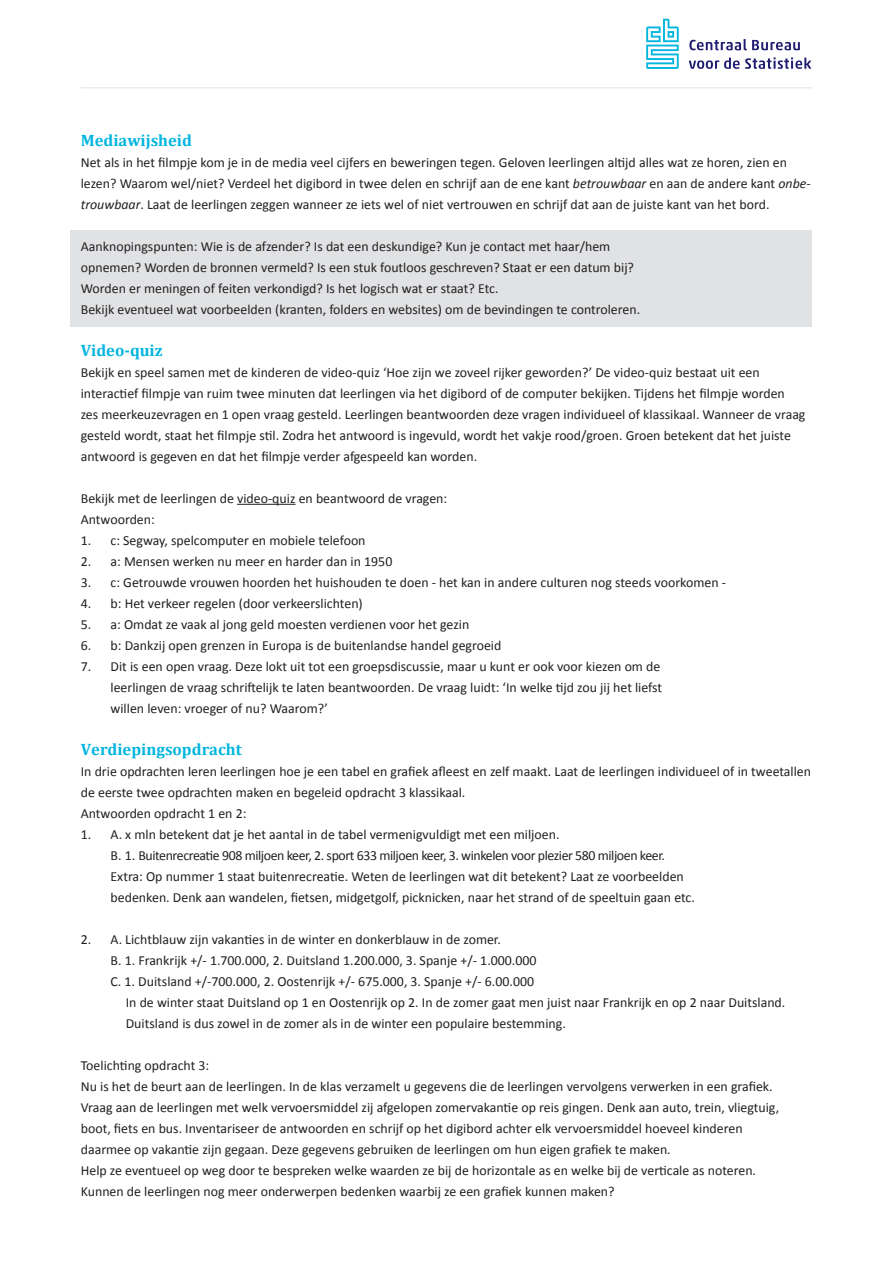
<style>
.page{position:relative;width:893px;height:1263px;background:#fff}
.page>*{position:absolute;margin:0;border:0;box-sizing:border-box;transform-origin:0 0}
.t1{font:700 16.5px "Cambria";color:#00b5de}
.t2{font:13.8px/21px "Calibri";color:#231f20}
.t3{font:13.8px "Calibri";letter-spacing:-.03em;color:#231f20}
.s1{font-style:italic}
</style>
<div class="page">
<div style="left:71px;top:230px;width:741px;height:97px;background:#e1e2e4"></div>
<hr style="left:237px;top:504px;width:59px;height:1px;background:#231f20">
<hr style="left:81px;top:87px;width:731px;height:1px;background:#e1e2e4">
<svg style="left:689px;top:39px;width:111px;height:11px"></svg>
<svg style="left:689px;top:57px;width:122px;height:12px"></svg>
<svg style="left:646px;top:19px;width:33px;height:50px"></svg>
<p class="t1" style="left:81px;top:130px;width:113px">Mediawijsheid</p>
<p class="t2" style="left:81px;top:151px;width:731px">Net als in het filmpje kom je in de media veel cijfers en beweringen tegen. Geloven leerlingen altijd alles wat ze horen, zien en lezen? Waarom wel/niet? Verdeel het digibord in twee delen en schrijf aan de ene kant <span class="s1">betrouwbaar</span> en aan de andere kant <span class="s1">onbe&shy;trouwbaar</span>. Laat de leerlingen zeggen wanneer ze iets wel of niet vertrouwen en schrijf dat aan de juiste kant van het bord.</p>
<p class="t2" style="left:81px;top:235px;width:531px">Aanknopingspunten: Wie is de afzender? Is dat een deskundige? Kun je contact met haar/hem</p>
<p class="t2" style="left:81px;top:256px;width:555px">opnemen? Worden de bronnen vermeld? Is een stuk foutloos geschreven? Staat er een datum bij?</p>
<p class="t2" style="left:81px;top:277px;width:419px">Worden er meningen of feiten verkondigd? Is het logisch wat er staat? Etc.</p>
<p class="t2" style="left:81px;top:298px;width:561px">Bekijk eventueel wat voorbeelden (kranten, folders en websites) om de bevindingen te controleren.</p>
<p class="t1" style="left:81px;top:340px;width:83px">Video-quiz</p>
<p class="t2" style="left:81px;top:361px;width:680px">Bekijk en speel samen met de kinderen de video-quiz ‘Hoe zijn we zoveel rijker geworden?’ De video-quiz bestaat uit een</p>
<p class="t2" style="left:81px;top:382px;width:726px">interactief filmpje van ruim twee minuten dat leerlingen via het digibord of de computer bekijken. Tijdens het filmpje worden zes meerkeuzevragen en 1 open vraag gesteld. Leerlingen beantwoorden deze vragen individueel of klassikaal. Wanneer de vraag gesteld wordt, staat het filmpje stil. Zodra het antwoord is ingevuld, wordt het vakje rood/groen. Groen betekent dat het juiste antwoord is gegeven en dat het filmpje verder afgespeeld kan worden.</p>
<p class="t2" style="left:81px;top:487px;width:368px">Bekijk met de leerlingen de video-quiz en beantwoord de vragen:</p>
<p class="t2" style="left:81px;top:508px;width:76px">Antwoorden:</p>
<p class="t2" style="left:81px;top:529px;width:286px">1. c: Segway, spelcomputer en mobiele telefoon</p>
<p class="t2" style="left:81px;top:550px;width:313px">2. a: Mensen werken nu meer en harder dan in 1950</p>
<p class="t2" style="left:81px;top:571px;width:647px">3. c: Getrouwde vrouwen hoorden het huishouden te doen - het kan in andere culturen nog steeds voorkomen -</p>
<p class="t2" style="left:81px;top:592px;width:284px">4. b: Het verkeer regelen (door verkeerslichten)</p>
<p class="t2" style="left:81px;top:613px;width:390px">5. a: Omdat ze vaak al jong geld moesten verdienen voor het gezin</p>
<p class="t2" style="left:81px;top:634px;width:422px">6. b: Dankzij open grenzen in Europa is de buitenlandse handel gegroeid</p>
<p class="t2" style="left:111px;top:655px;width:553px;text-indent:-30px">7. Dit is een open vraag. Deze lokt uit tot een groepsdiscussie, maar u kunt er ook voor kiezen om de leerlingen de vraag schriftelijk te laten beantwoorden. De vraag luidt: ‘In welke tijd zou jij het liefst willen leven: vroeger of nu? Waarom?’</p>
<p class="t1" style="left:81px;top:739px;width:162px">Verdiepingsopdracht</p>
<p class="t2" style="left:81px;top:760px;width:732px">In drie opdrachten leren leerlingen hoe je een tabel en grafiek afleest en zelf maakt. Laat de leerlingen individueel of in tweetallen de eerste twee opdrachten maken en begeleid opdracht 3 klassikaal.<br>Antwoorden opdracht 1 en 2:</p>
<p class="t2" style="left:81px;top:823px;width:480px">1. A. x mln betekent dat je het aantal in de tabel vermenigvuldigt met een miljoen.</p>
<p class="t3" style="left:111px;top:847px;width:556px">B. 1. Buitenrecreatie 908 miljoen keer, 2. sport 633 miljoen keer, 3. winkelen voor plezier 580 miljoen keer.</p>
<p class="t2" style="left:111px;top:865px;width:586px">Extra: Op nummer 1 staat buitenrecreatie. Weten de leerlingen wat dit betekent? Laat ze voorbeelden bedenken. Denk aan wandelen, fietsen, midgetgolf, picknicken, naar het strand of de speeltuin gaan etc.</p>
<p class="t2" style="left:81px;top:928px;width:422px">2. A. Lichtblauw zijn vakanties in de winter en donkerblauw in de zomer.</p>
<p class="t2" style="left:111px;top:949px;width:427px">B. 1. Frankrijk +/- 1.700.000, 2. Duitsland 1.200.000, 3. Spanje +/- 1.000.000</p>
<p class="t2" style="left:111px;top:970px;width:425px">C. 1. Duitsland +/-700.000, 2. Oostenrijk +/- 675.000, 3. Spanje +/- 6.00.000</p>
<p class="t2" style="left:126px;top:991px;width:661px">In de winter staat Duitsland op 1 en Oostenrijk op 2. In de zomer gaat men juist naar Frankrijk en op 2 naar Duitsland.<br>Duitsland is dus zowel in de zomer als in de winter een populaire bestemming.</p>
<p class="t2" style="left:81px;top:1054px;width:130px">Toelichting opdracht 3:</p>
<p class="t2" style="left:81px;top:1075px;width:693px">Nu is het de beurt aan de leerlingen. In de klas verzamelt u gegevens die de leerlingen vervolgens verwerken in een grafiek.</p>
<p class="t2" style="left:81px;top:1096px;width:700px">Vraag aan de leerlingen met welk vervoersmiddel zij afgelopen zomervakantie op reis gingen. Denk aan auto, trein, vliegtuig,</p>
<p class="t2" style="left:81px;top:1117px;width:663px">boot, fiets en bus. Inventariseer de antwoorden en schrijf op het digibord achter elk vervoersmiddel hoeveel kinderen</p>
<p class="t2" style="left:81px;top:1138px;width:591px">daarmee op vakantie zijn gegaan. Deze gegevens gebruiken de leerlingen om hun eigen grafiek te maken.</p>
<p class="t2" style="left:81px;top:1159px;width:677px">Help ze eventueel op weg door te bespreken welke waarden ze bij de horizontale as en welke bij de verticale as noteren.</p>
<p class="t2" style="left:81px;top:1180px;width:535px">Kunnen de leerlingen nog meer onderwerpen bedenken waarbij ze een grafiek kunnen maken?</p>
</div>
